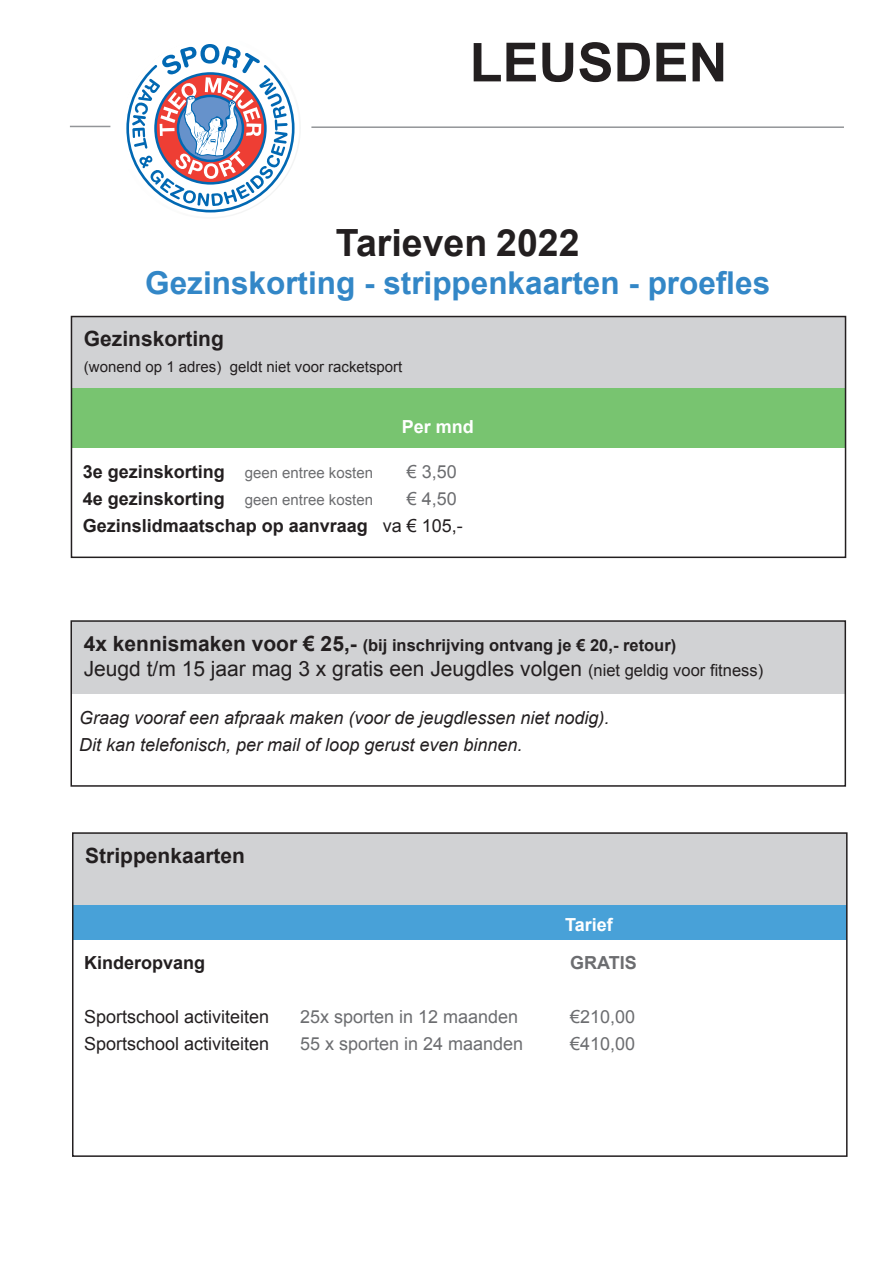
<style>
.page{position:relative;width:893px;height:1263px;background:#fff}
.page>*{position:absolute;margin:0;border:0;box-sizing:border-box;transform-origin:0 0}
.t1{font:700 54px "Arial";color:#231f20}
.t2{font:700 37.5px "Arial";color:#231f20}
.t3{font:700 31.5px "Arial";color:#3387c7}
.t4{font:21px "Arial";color:#231f20}
.t5{font:700 21px "Arial";color:#231f20}
.t6{font:italic 18px/27px "Arial";color:#231f20}
.t7{font:18px "Arial";color:#6c6d70}
.t8{font:700 18px/27px "Arial";color:#231f20}
.t9{font:18px "Arial";color:#231f20}
.t10{font:700 18px "Arial";color:#fff}
.t11{font:700 18px "Arial";color:#6c6d70}
.t12{font:700 16.5px "Arial";color:#231f20}
.t13{font:15px "Arial";color:#6c6d70}
.t14{font:15px "Arial";color:#231f20}
.s1{font-weight:700;font-size:18px;color:#231f20}
.s2{font-weight:400;color:#6c6d70}
.s3{font-weight:400}
.s4{font-size:21px}
.s5{font-size:16.5px}
</style>
<div class="page">
<div style="left:71px;top:317px;width:774px;height:72px;background:#d1d2d4"></div>
<div style="left:71px;top:621px;width:774px;height:72px;background:#d1d2d4"></div>
<div style="left:71px;top:388px;width:774px;height:60px;background:#78c470"></div>
<div style="left:71px;top:316px;width:775px;height:242px;border:2px solid #231f20"></div>
<div style="left:70px;top:620px;width:776px;height:167px;border:2px solid #231f20"></div>
<div style="left:73px;top:833px;width:774px;height:72px;background:#d1d2d4"></div>
<div style="left:73px;top:905px;width:774px;height:34px;background:#48a1d8"></div>
<div style="left:72px;top:832px;width:776px;height:325px;border:2px solid #231f20"></div>
<hr style="left:311px;top:126px;width:533px;height:2px;background:#939598">
<hr style="left:70px;top:126px;width:40px;height:1px;background:#939598">
<svg style="left:126px;top:44px;width:174px;height:172px"></svg>
<h1 class="t1" style="left:469px;top:26px;width:260px">LEUSDEN</h1>
<h2 class="t2" style="left:336px;top:218px;width:245px">Tarieven 2022</h2>
<h3 class="t3" style="left:145px;top:262px;width:626px">Gezinskorting - strippenkaarten - proefles</h3>
<p class="t5" style="left:84px;top:325px;width:142px">Gezinskorting</p>
<p class="t14" style="left:84px;top:357px;width:320px">(wonend op 1 adres) geldt niet voor racketsport</p>
<p class="t10" style="left:402px;top:414px;width:74px">Per mnd</p>
<p class="t13" style="left:83px;top:463px;width:292px"><span class="s1">3e gezinskorting</span> geen entree kosten</p>
<p class="t7" style="left:407px;top:460px;width:52px">€ 3,50</p>
<p class="t13" style="left:83px;top:490px;width:292px"><span class="s1">4e gezinskorting</span> geen entree kosten</p>
<p class="t8" style="left:83px;top:486px;width:382px;text-indent:324px"><span class="s2">€ 4,50<br></span>Gezinslidmaatschap op aanvraag <span class="s3">va € 105,-</span></p>
<p class="t12" style="left:84px;top:634px;width:594px"><span class="s4">4x kennismaken voor € 25,-</span> (bij inschrijving ontvang je € 20,- retour)</p>
<p class="t4" style="left:84px;top:655px;width:681px">Jeugd t/m 15 jaar mag 3 x gratis een Jeugdles volgen <span class="s5">(niet geldig voor fitness)</span></p>
<p class="t6" style="left:79px;top:705px;width:532px">Graag vooraf een afpraak maken (voor de jeugdlessen niet nodig).<br>Dit kan telefonisch, per mail of loop gerust even binnen.</p>
<p class="t5" style="left:85px;top:841px;width:161px">Strippenkaarten</p>
<p class="t10" style="left:565px;top:913px;width:49px">Tarief</p>
<p class="t8" style="left:84px;top:950px;width:123px">Kinderopvang</p>
<p class="t11" style="left:570px;top:951px;width:68px">GRATIS</p>
<p class="t9" style="left:84px;top:1005px;width:187px">Sportschool activiteiten</p>
<p class="t7" style="left:300px;top:1005px;width:220px">25x sporten in 12 maanden</p>
<p class="t7" style="left:570px;top:1005px;width:67px">€210,00</p>
<p class="t9" style="left:84px;top:1032px;width:187px">Sportschool activiteiten</p>
<p class="t7" style="left:300px;top:1032px;width:225px">55 x sporten in 24 maanden</p>
<p class="t7" style="left:570px;top:1032px;width:67px">€410,00</p>
</div>
